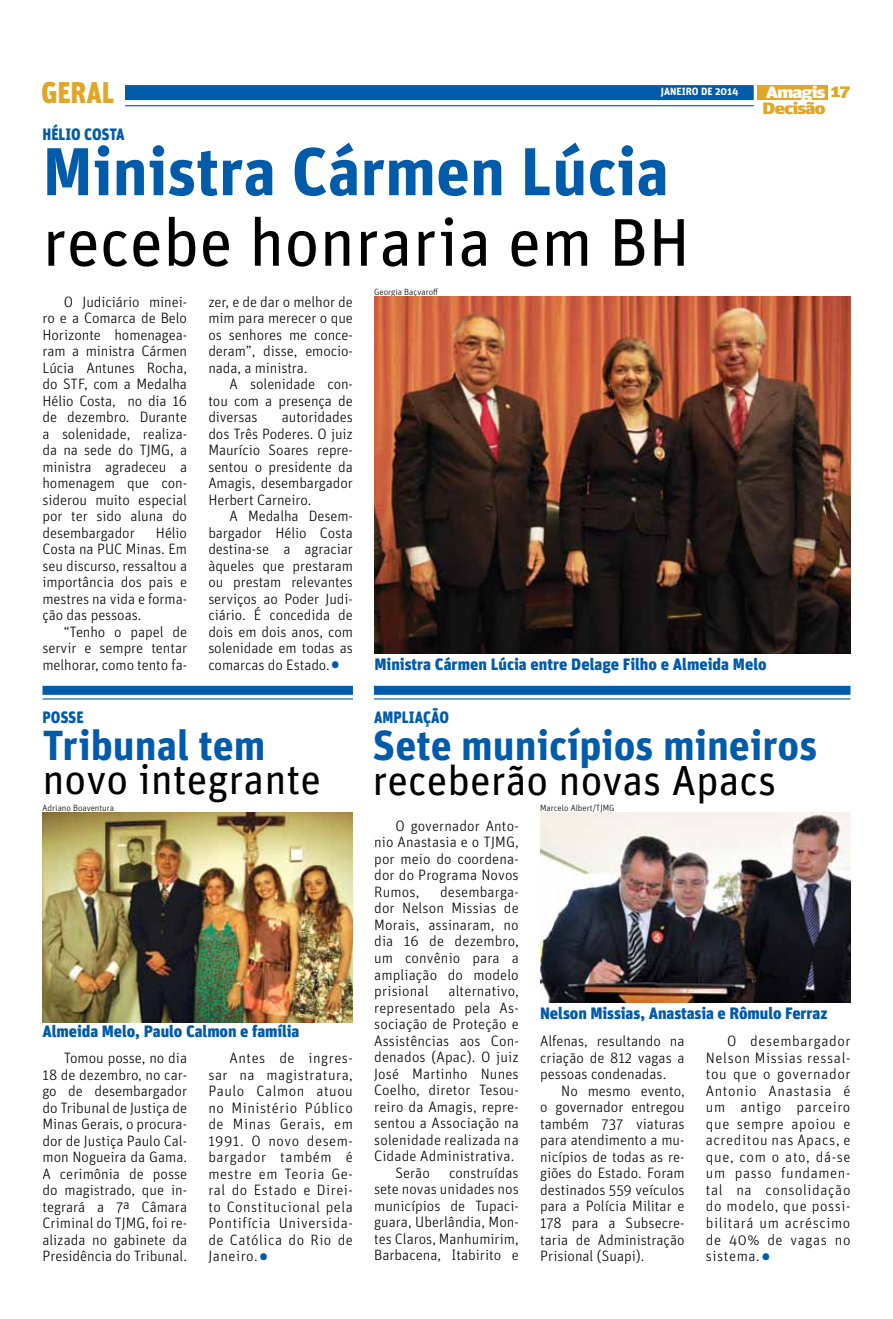
<style>
.page{position:relative;width:893px;height:1319px;background:#fff}
.page>*{position:absolute;margin:0;border:0;box-sizing:border-box;transform-origin:0 0}
.t1{font:700 67.5px "Unit";color:#005baa}
.t2{font:67.5px "Unit";color:#000}
.t3{font:700 42px "Unit";color:#005baa}
.t4{font:42px "Unit";color:#000}
.t5{font:300 37.5px "Unit";color:#005baa}
.t6{font:900 30px "Unit";color:#e1a625;scale:.9 1}
.t7{font:900 16.5px "Unit";letter-spacing:-.005em;color:#005baa}
.t8{font:900 16.5px "Unit";letter-spacing:-.005em;color:#005baa;scale:.9 1}
.t9{font:900 16.5px/15.6px "Unit";letter-spacing:-.06em;color:#e1a625;scale:1.33 1}
.t10{font:300 15px/16.5px "Unit";color:#000;text-align:justify}
.t11{font:700 10.5px "Unit";color:#fff}
.t12{font:300 9px "Unit";color:#000}
.s1{color:#fff}
</style>
<div class="page">
<div style="left:43px;top:85px;width:711px;height:15px;background:#005baa"></div>
<hr style="left:43px;top:105px;width:711px;height:1px;background:#005baa">
<div style="left:757px;top:85px;width:71px;height:15px;background:#e1a625"></div>
<div style="left:41px;top:79px;width:84px;height:31px;background:#fff"></div>
<img style="left:375px;top:297px;width:475px;height:356px">
<img style="left:540px;top:812px;width:310px;height:190px">
<div style="left:374px;top:685px;width:476px;height:9px;background:#005baa"></div>
<hr style="left:374px;top:698px;width:476px;height:1px;background:#005baa">
<img style="left:43px;top:812px;width:310px;height:210px">
<div style="left:43px;top:685px;width:310px;height:9px;background:#005baa"></div>
<hr style="left:43px;top:698px;width:310px;height:1px;background:#005baa">
<h3 class="t6" style="left:41px;top:73px;width:80px">GeRAL</h3>
<p class="t11" style="left:661px;top:85px;width:6px">janei</p>
<p class="t11" style="left:686px;top:85px;width:54px">RO de 2014</p>
<p class="t8" style="left:43px;top:124px;width:91px">Hélio Costa</p>
<h1 class="t1" style="left:43px;top:130px;width:628px">Ministra Cármen Lúcia</h1>
<h1 class="t2" style="left:43px;top:202px;width:649px">recebe honraria em BH</h1>
<p class="t9" style="left:762px;top:84px;width:68px"><span class="s1">Amagis</span> 17<br>Decisão</p>
<p class="t10" style="left:43px;top:293px;width:146px;text-indent:21px">O Judiciário minei&shy;ro e a Comarca de Belo Horizonte homenagea&shy;ram a ministra Cármen Lúcia Antunes Rocha, do STF, com a Medalha Hélio Costa, no dia 16 de dezembro. Durante a solenidade, realiza&shy;da na sede do TJMG, a ministra agradeceu a homenagem que con&shy;siderou muito especial por ter sido aluna do desembargador</p>
<p class="t10" style="left:43px;top:524px;width:146px;text-indent:113px">Hélio Costa na PUC Minas. Em seu discurso, ressaltou a importância dos pais e mestres na vida e forma&shy;ção das pessoas.</p>
<p class="t10" style="left:43px;top:623px;width:146px;text-indent:21px">“Tenho o papel de servir e sempre tentar melhorar, como tento fa-</p>
<p class="t10" style="left:208px;top:293px;width:146px">zer, e de dar o melhor de mim para merecer o que os senhores me conce&shy;deram”, disse, emocio&shy;nada, a ministra.</p>
<p class="t10" style="left:208px;top:375px;width:146px;text-indent:21px">A solenidade con&shy;tou com a presença de diversas</p>
<p class="t10" style="left:208px;top:408px;width:146px;text-indent:73px">autoridades dos Três Poderes. O juiz Maurício Soares repre&shy;sentou o presidente da Amagis, desembargador Herbert Carneiro.</p>
<p class="t10" style="left:208px;top:507px;width:146px;text-indent:21px">A Medalha Desem&shy;bargador Hélio Costa destina-se a agraciar àqueles que prestaram ou prestam relevantes serviços ao Poder Judi&shy;ciário. É concedida de dois em dois anos, com solenidade em todas as comarcas do Estado.</p>
<h3 class="t5" style="left:330px;top:642px;width:13px">•</h3>
<p class="t12" style="left:374px;top:286px;width:65px">Georgia Baçvaroff</p>
<p class="t7" style="left:374px;top:653px;width:394px">Ministra Cármen Lúcia entre Delage Filho e Almeida Melo</p>
<p class="t8" style="left:374px;top:706px;width:85px">Ampliação</p>
<p class="t8" style="left:43px;top:706px;width:47px">posse</p>
<h2 class="t3" style="left:372px;top:719px;width:446px">Sete municípios mineiros</h2>
<h2 class="t3" style="left:43px;top:719px;width:225px">Tribunal tem</h2>
<h2 class="t4" style="left:43px;top:754px;width:280px">novo integrante</h2>
<h2 class="t4" style="left:372px;top:755px;width:405px">receberão novas Apacs</h2>
<p class="t12" style="left:43px;top:802px;width:73px">Adriano Boaventura</p>
<p class="t12" style="left:540px;top:802px;width:76px">Marcelo Albert/TJMG</p>
<p class="t7" style="left:43px;top:1020px;width:258px">Almeida Melo, Paulo Calmon e família</p>
<p class="t10" style="left:43px;top:1049px;width:146px;text-indent:21px">Tomou posse, no dia 18 de dezembro, no car&shy;go de desembargador do Tribunal de Justiça de Minas Gerais, o procura&shy;dor de Justiça Paulo Cal&shy;mon Nogueira da Gama.<br>A cerimônia de posse do magistrado, que in&shy;tegrará a 7ª Câmara Criminal do TJMG, foi re&shy;alizada no gabinete da Presidência do Tribunal.</p>
<p class="t10" style="left:208px;top:1049px;width:146px;text-indent:21px">Antes de ingres&shy;sar na magistratura, Paulo Calmon atuou no Ministério Público de Minas Gerais, em 1991. O novo desem&shy;bargador também é mestre em Teoria Ge&shy;ral do Estado e Direi&shy;to Constitucional pela Pontifícia Universida&shy;de Católica do Rio de Janeiro.</p>
<h3 class="t5" style="left:258px;top:1234px;width:13px">•</h3>
<p class="t10" style="left:374px;top:817px;width:146px;text-indent:21px">O governador Anto&shy;nio Anastasia e o TJMG, por meio do coordena&shy;dor do Programa Novos Rumos,</p>
<p class="t10" style="left:374px;top:883px;width:146px;text-indent:66px">desembarga&shy;dor Nelson Missias de Morais, assinaram, no dia 16 de dezembro, um convênio para a ampliação do modelo prisional</p>
<p class="t10" style="left:448px;top:982px;width:72px">alternativo,</p>
<p class="t10" style="left:374px;top:998px;width:146px">representado pela As-</p>
<p class="t10" style="left:374px;top:1015px;width:146px">sociação de Proteção e</p>
<p class="t10" style="left:374px;top:1031px;width:146px">Assistências aos Con-</p>
<p class="t10" style="left:374px;top:1048px;width:146px">denados (Apac). O juiz</p>
<p class="t10" style="left:374px;top:1064px;width:146px">José Martinho Nunes</p>
<p class="t10" style="left:374px;top:1081px;width:146px">Coelho, diretor Tesou-</p>
<p class="t10" style="left:374px;top:1097px;width:146px">reiro da Amagis, repre-</p>
<p class="t10" style="left:374px;top:1114px;width:146px">sentou a Associação na</p>
<p class="t10" style="left:374px;top:1130px;width:146px">solenidade realizada na</p>
<p class="t10" style="left:374px;top:1147px;width:142px">Cidade Administrativa.</p>
<p class="t10" style="left:395px;top:1163px;width:36px">Serão</p>
<p class="t10" style="left:374px;top:1163px;width:146px;text-indent:75px">construídas sete novas unidades nos municípios de Tupaci&shy;guara, Uberlândia, Mon&shy;tes Claros, Manhumirim, Barbacena, Itabirito e</p>
<p class="t7" style="left:540px;top:1002px;width:289px">Nelson Missias, Anastasia e Rômulo Ferraz</p>
<p class="t10" style="left:540px;top:1032px;width:146px">Alfenas, resultando na criação de 812 vagas a pessoas condenadas.</p>
<p class="t10" style="left:540px;top:1082px;width:146px;text-indent:21px">No mesmo evento, o governador entregou também 737 viaturas para atendimento a mu&shy;nicípios de todas as re&shy;giões do Estado. Foram destinados 559 veículos para a Polícia Militar e 178 para a Subsecre&shy;taria de Administração Prisional (Suapi).</p>
<p class="t10" style="left:706px;top:1032px;width:146px;text-indent:21px">O desembargador Nelson Missias ressal&shy;tou que o governador Antonio Anastasia é um antigo parceiro que sempre apoiou e acreditou nas Apacs, e que, com o ato, dá-se um passo fundamen&shy;tal na consolidação do modelo, que possi&shy;bilitará um acréscimo de 40% de vagas no sistema.</p>
<h3 class="t5" style="left:760px;top:1233px;width:13px">•</h3>
</div>
